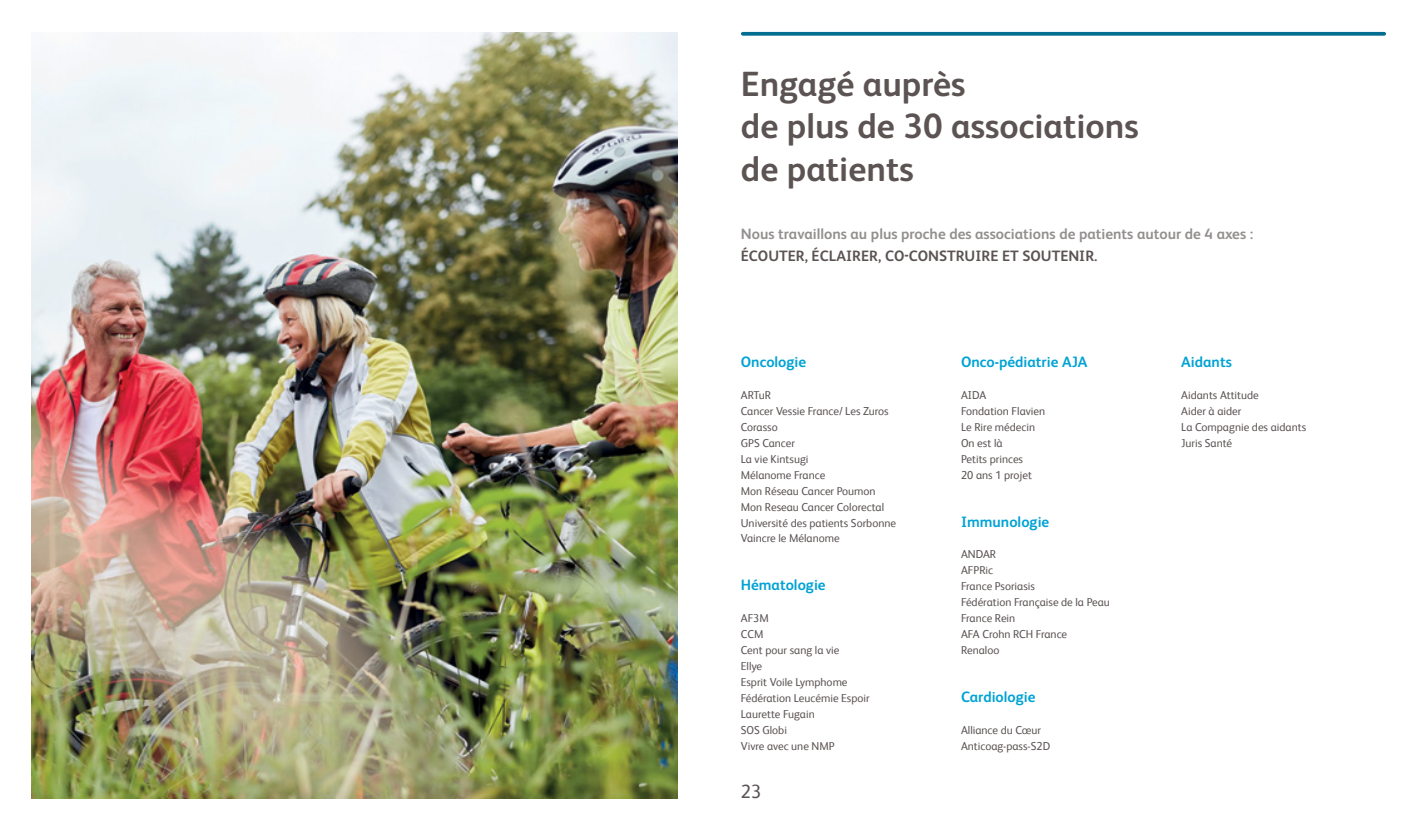
<style>
.page{position:relative;width:1418px;height:830px;background:#fff}
.page>*{position:absolute;margin:0;border:0;box-sizing:border-box;transform-origin:0 0}
.t1{font:700 35px/42.5px "BMS Humanity";color:#5c5353}
.t2{font:18.75px "BMS Humanity";color:#5c5353}
.t3{font:700 15px "BMS Humanity";color:#938f8e}
.t4{font:700 15px "BMS Humanity";color:#00a3d4}
.t5{font:700 15px "BMS Humanity";color:#5c5353}
.t6{font:11.25px/16px "BMS Humanity";color:#5c5353}
</style>
<div class="page">
<img style="left:32px;top:32px;width:645px;height:765px">
<svg style="left:742px;top:32px;width:642px;height:4px;background:#147899"></svg>
<h1 class="t1" style="left:741px;top:61px;width:399px">Engagé auprès<br>de plus de 30 associations de patients</h1>
<h3 class="t3" style="left:741px;top:223px;width:514px">Nous travaillons au plus proche des associations de patients autour de 4 axes :</h3>
<h3 class="t5" style="left:741px;top:245px;width:358px">ÉCOUTER, ÉCLAIRER, CO-CONSTRUIRE ET SOUTENIR.</h3>
<h3 class="t4" style="left:740px;top:351px;width:67px">Oncologie</h3>
<p class="t6" style="left:740px;top:386px;width:157px">ARTuR<br>Cancer Vessie France/ Les Zuros<br>Corasso<br>GPS Cancer<br>La vie Kintsugi<br>Mélanome France<br>Mon Réseau Cancer Poumon<br>Mon Reseau Cancer Colorectal<br>Université des patients Sorbonne<br>Vaincre le Mélanome</p>
<h3 class="t4" style="left:740px;top:574px;width:86px">Hématologie</h3>
<p class="t6" style="left:740px;top:609px;width:130px">AF3M<br>CCM<br>Cent pour sang la vie<br>Ellye<br>Esprit Voile Lymphome<br>Fédération Leucémie Espoir<br>Laurette Fugain<br>SOS Globi<br>Vivre avec une NMP</p>
<h2 class="t2" style="left:741px;top:777px;width:22px">23</h2>
<h3 class="t4" style="left:961px;top:351px;width:128px">Onco-pédiatrie AJA</h3>
<p class="t6" style="left:961px;top:386px;width:86px">AIDA<br>Fondation Flavien<br>Le Rire médecin<br>On est là<br>Petits princes<br>20 ans 1 projet</p>
<h3 class="t4" style="left:961px;top:510px;width:90px">Immunologie</h3>
<p class="t6" style="left:961px;top:545px;width:150px">ANDAR<br>AFPRic<br>France Psoriasis<br>Fédération Française de la Peau<br>France Rein<br>AFA Crohn RCH France<br>Renaloo</p>
<h3 class="t4" style="left:961px;top:686px;width:76px">Cardiologie</h3>
<p class="t6" style="left:961px;top:720px;width:91px">Alliance du Cœur<br>Anticoag-pass-S2D</p>
<h3 class="t4" style="left:1181px;top:351px;width:52px">Aidants</h3>
<p class="t6" style="left:1181px;top:386px;width:126px">Aidants Attitude<br>Aider à aider<br>La Compagnie des aidants<br>Juris Santé</p>
</div>
